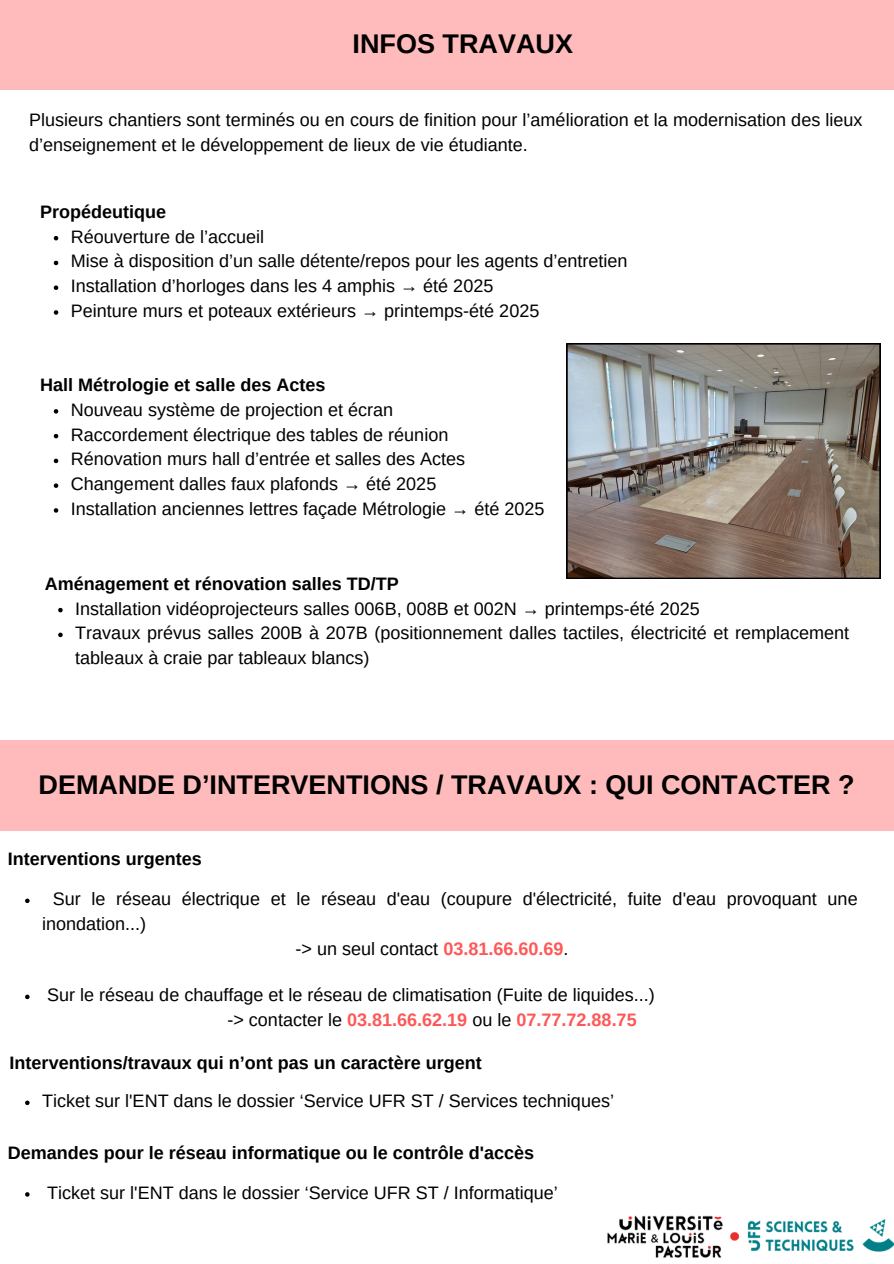
<style>
.page{position:relative;width:894px;height:1264px;background:#fff}
.page>*{position:absolute;margin:0;border:0;box-sizing:border-box;transform-origin:0 0}
.t1{font:700 27px "Arimo";color:#000}
.t2{font:18px/24.8px "Arimo";color:#000}
.t3{font:700 18px "Arimo";color:#000}
.t4{font:700 18px "Arimo";color:#ff5757}
.s1{font-weight:700;color:#ff5757}
.s2{font-weight:400;color:#000}
</style>
<div class="page">
<div style="left:0;top:0;width:893px;height:89px;background:#fbb"></div>
<svg style="left:566px;top:343px;width:314px;height:235px;background:#8a837c"></svg>
<svg style="left:54px;top:236px;width:4px;height:4px"></svg>
<svg style="left:54px;top:261px;width:4px;height:4px"></svg>
<svg style="left:54px;top:285px;width:4px;height:5px"></svg>
<svg style="left:54px;top:310px;width:4px;height:5px"></svg>
<svg style="left:58px;top:608px;width:5px;height:4px"></svg>
<svg style="left:58px;top:632px;width:5px;height:5px"></svg>
<svg style="left:54px;top:409px;width:4px;height:4px"></svg>
<svg style="left:54px;top:434px;width:4px;height:4px"></svg>
<svg style="left:54px;top:458px;width:4px;height:5px"></svg>
<svg style="left:54px;top:483px;width:4px;height:5px"></svg>
<svg style="left:54px;top:508px;width:4px;height:4px"></svg>
<img style="left:607px;top:1215px;width:286px;height:43px">
<svg style="left:25px;top:898px;width:5px;height:5px"></svg>
<div style="left:0;top:740px;width:893px;height:90px;background:#fbb"></div>
<svg style="left:25px;top:994px;width:5px;height:5px"></svg>
<svg style="left:25px;top:1100px;width:5px;height:5px"></svg>
<svg style="left:25px;top:1192px;width:5px;height:4px"></svg>
<p class="t1" style="left:352px;top:28px;width:222px">INFOS TRAVAUX</p>
<p class="t2" style="left:29px;top:107px;width:834px">Plusieurs chantiers sont terminés ou en cours de finition pour l’amélioration et la modernisation des lieux d’enseignement et le développement de lieux de vie étudiante.</p>
<h1 class="t3" style="left:40px;top:202px;width:127px">Propédeutique</h1>
<p class="t2" style="left:71px;top:224px;width:195px">Réouverture de l’accueil</p>
<h2 class="t2" style="left:71px;top:249px;width:558px">Mise à disposition d’un salle détente/repos pour les agents d’entretien</h2>
<p class="t2" style="left:71px;top:273px;width:424px">Installation d’horloges dans les 4 amphis → été 2025</p>
<p class="t2" style="left:71px;top:298px;width:470px">Peinture murs et poteaux extérieurs → printemps-été 2025</p>
<p class="t3" style="left:40px;top:375px;width:286px">Hall Métrologie et salle des Actes</p>
<p class="t2" style="left:71px;top:397px;width:324px">Nouveau système de projection et écran</p>
<p class="t2" style="left:71px;top:422px;width:379px">Raccordement électrique des tables de réunion</p>
<p class="t2" style="left:71px;top:447px;width:396px">Rénovation murs hall d’entrée et salles des Actes</p>
<p class="t2" style="left:71px;top:471px;width:367px">Changement dalles faux plafonds → été 2025</p>
<h2 class="t2" style="left:71px;top:496px;width:475px">Installation anciennes lettres façade Métrologie → été 2025</h2>
<p class="t3" style="left:45px;top:573px;width:355px">Aménagement et rénovation salles TD/TP</p>
<p class="t2" style="left:75px;top:596px;width:626px">Installation vidéoprojecteurs salles 006B, 008B et 002N → printemps-été 2025</p>
<h2 class="t2" style="left:75px;top:620px;width:775px">Travaux prévus salles 200B à 207B (positionnement dalles tactiles, électricité et remplacement tableaux à craie par tableaux blancs)</h2>
<p class="t1" style="left:38px;top:769px;width:817px">DEMANDE D’INTERVENTIONS / TRAVAUX : QUI CONTACTER ?</p>
<p class="t3" style="left:8px;top:848px;width:195px">Interventions urgentes</p>
<p class="t2" style="left:42px;top:886px;width:816px;text-indent:11px">Sur le réseau électrique et le réseau d'eau (coupure d'électricité, fuite d'eau provoquant une inondation...)</p>
<p class="t2" style="left:295px;top:936px;width:274px">-&gt; un seul contact <span class="s1">03.81.66.60.69</span>.</p>
<h1 class="t2" style="left:47px;top:982px;width:609px">Sur le réseau de chauffage et le réseau de climatisation (Fuite de liquides...)</h1>
<h2 class="t4" style="left:227px;top:1009px;width:410px"><span class="s2">-&gt; contacter le</span> 03.81.66.62.19 <span class="s2">ou le</span> 07.77.72.88.75</h2>
<p class="t3" style="left:10px;top:1052px;width:473px">Interventions/travaux qui n’ont pas un caractère urgent</p>
<p class="t2" style="left:42px;top:1088px;width:573px">Ticket sur l'ENT dans le dossier ‘Service UFR ST / Services techniques’</p>
<p class="t3" style="left:8px;top:1142px;width:528px">Demandes pour le réseau informatique ou le contrôle d'accès</p>
<h2 class="t2" style="left:47px;top:1180px;width:512px">Ticket sur l'ENT dans le dossier ‘Service UFR ST / Informatique’</h2>
</div>
